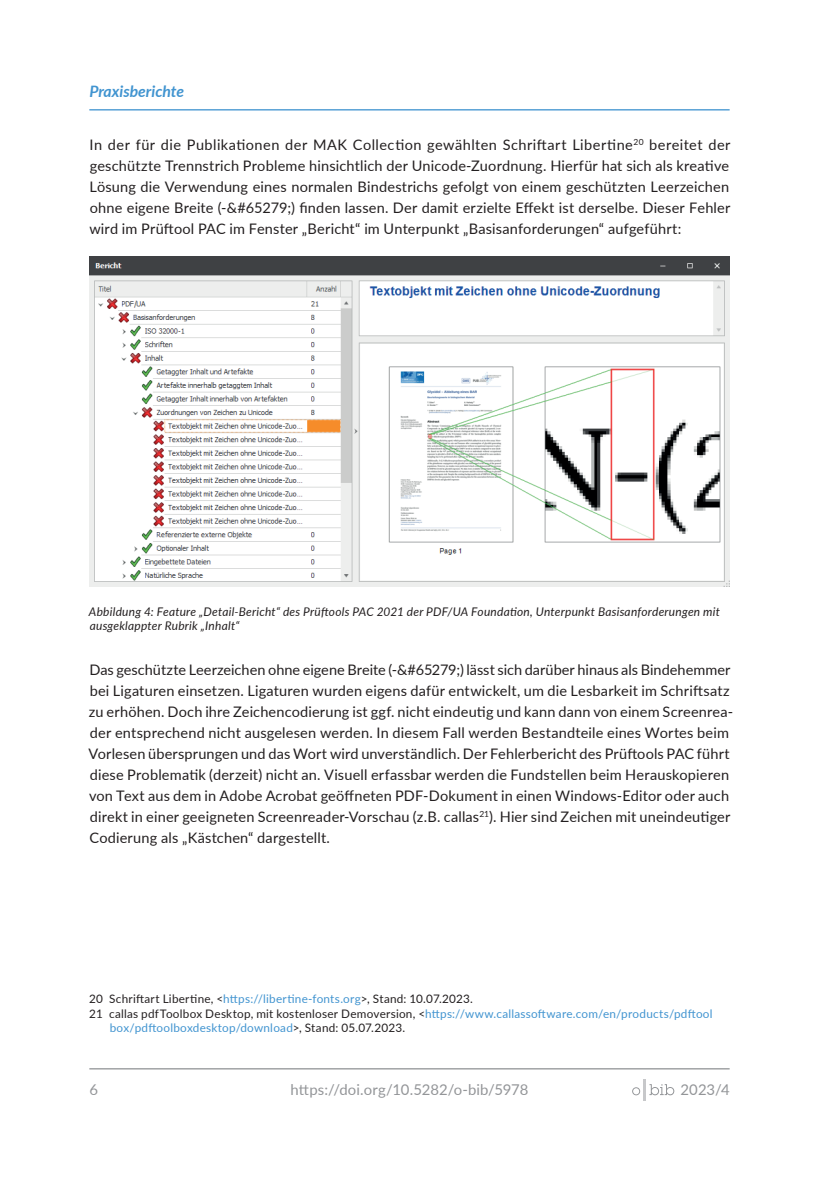
<style>
.page{position:relative;width:819px;height:1191px;background:#fff}
.page>*{position:absolute;margin:0;border:0;box-sizing:border-box;transform-origin:0 0}
.t1{font:italic 700 15.75px "Lato";color:#4194d0}
.t2{font:14.88px "Lato";letter-spacing:.01em;color:#939598}
.paragraph{font:14.53px/21px "Lato";letter-spacing:.01em;color:#231f20;text-align:justify}
.t3{font:italic 11.9px/14px "Lato";letter-spacing:.02em;color:#231f20}
.paragraph-2{font:11.72px/14px "Lato";letter-spacing:.02em;color:#4194d0}
.paragraph-3{font:11.72px "Lato";letter-spacing:.02em;color:#231f20}
.s1{color:#4194d0}
.s2{color:#231f20}
</style>
<div class="page">
<hr style="left:89px;top:109px;width:640px;height:1px;background:#4194d0">
<hr style="left:89px;top:1068px;width:640px;height:1px;background:#939598">
<hr style="left:643px;top:1079px;width:3px;height:21px;background:#c7c8ca">
<svg style="left:632px;top:1087px;width:8px;height:8px"></svg>
<svg style="left:649px;top:1084px;width:25px;height:11px"></svg>
<img style="left:89px;top:257px;width:640px;height:330px">
<p class="t1" style="left:89px;top:80px;width:96px">Praxisberichte</p>
<p class="paragraph" style="left:89px;top:134px;width:642px">In der für die Publikationen der MAK Collection gewählten Schriftart Libertine<sup>20</sup> bereitet der geschützte Trennstrich Probleme hinsichtlich der Unicode-Zuordnung. Hierfür hat sich als kreative Lösung die Verwendung eines normalen Bindestrichs gefolgt von einem geschützten Leerzeichen ohne eigene Breite (-&amp;#65279;) finden lassen. Der damit erzielte Effekt ist derselbe. Dieser Fehler wird im Prüftool PAC im Fenster „Bericht“ im Unterpunkt „Basisanforderungen“ aufgeführt:</p>
<p class="t3" style="left:89px;top:604px;width:632px">Abbildung 4: Feature „Detail-Bericht“ des Prüftools PAC 2021 der PDF/UA Foundation, Unterpunkt Basisanforderungen mit ausgeklappter Rubrik „Inhalt“</p>
<p class="paragraph" style="left:89px;top:659px;width:646px;text-align:left">Das geschützte Leerzeichen ohne eigene Breite (-&amp;#65279;) lässt sich darüber hinaus als Bindehemmer bei Ligaturen einsetzen. Ligaturen wurden eigens dafür entwickelt, um die Lesbarkeit im Schriftsatz zu erhöhen. Doch ihre Zeichencodierung ist ggf. nicht eindeutig und kann dann von einem Screenrea&shy;der entsprechend nicht ausgelesen werden. In diesem Fall werden Bestandteile eines Wortes beim Vorlesen übersprungen und das Wort wird unverständlich. Der Fehlerbericht des Prüftools PAC führt diese Problematik (derzeit) nicht an. Visuell erfassbar werden die Fundstellen beim Herauskopieren von Text aus dem in Adobe Acrobat geöffneten PDF-Dokument in einen Windows-Editor oder auch direkt in einer geeigneten Screenreader-Vorschau (z.B. callas<sup>21</sup>). Hier sind Zeichen mit uneindeutiger Codierung als „Kästchen“ dargestellt.</p>
<p class="paragraph-3" style="left:89px;top:990px;width:385px">20 Schriftart Libertine, &lt;<span class="s1">https://libertine-fonts.org</span>&gt;, Stand: 10.07.2023.</p>
<p class="paragraph-2" style="left:110px;top:1006px;width:604px;text-indent:-21px"><span class="s2">21 callas pdfToolbox Desktop, mit kostenloser Demoversion, &lt;</span>https://www.callassoftware.com/en/products/pdftool box/pdftoolboxdesktop/download<span class="s2">&gt;, Stand: 05.07.2023.</span></p>
<p class="t2" style="left:89px;top:1079px;width:10px">6</p>
<p class="t2" style="left:290px;top:1078px;width:239px">https://doi.org/10.5282/o-bib/5978</p>
<p class="t2" style="left:680px;top:1079px;width:51px">2023/4</p>
</div>
